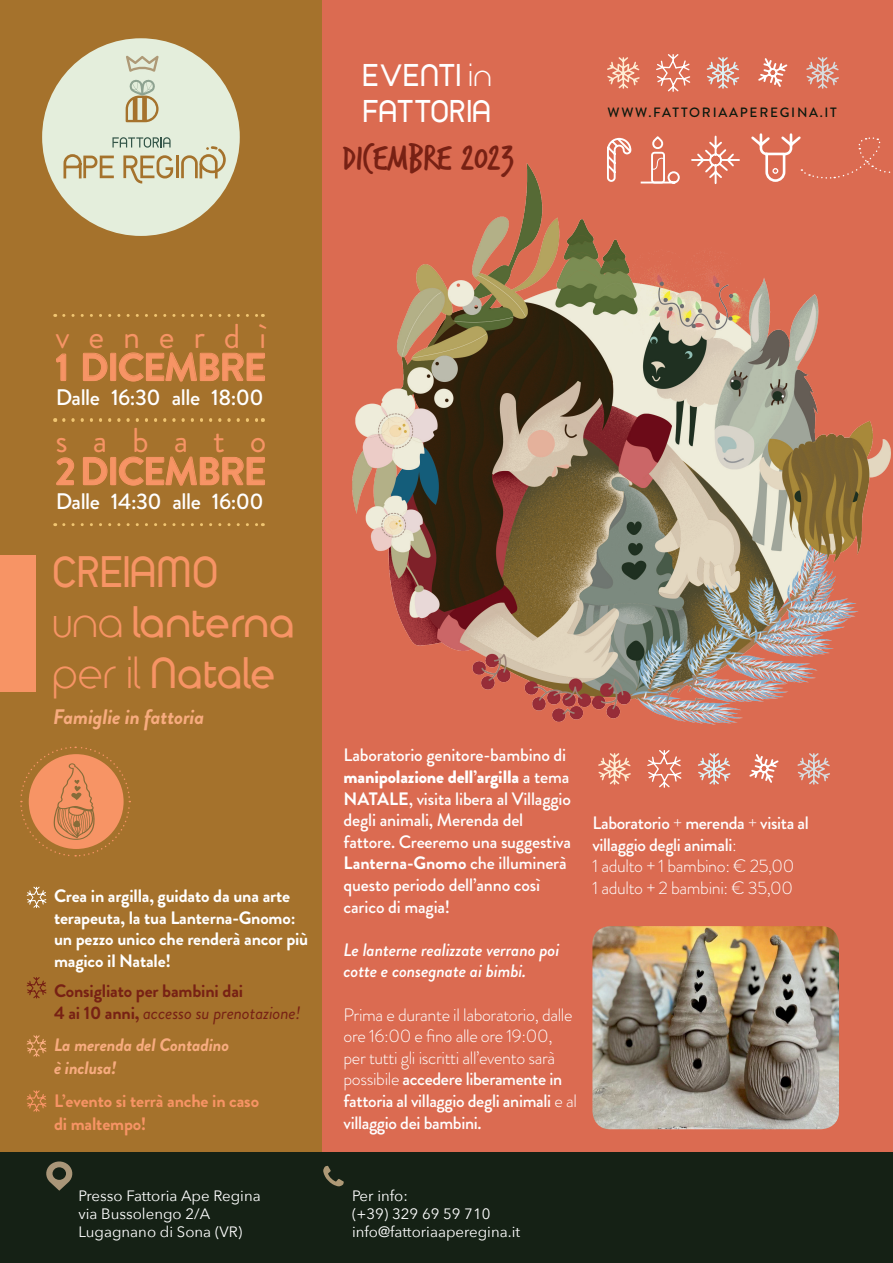
<style>
.page{position:relative;width:893px;height:1263px;background:#db6b51}
.page>*{position:absolute;margin:0;border:0;box-sizing:border-box;transform-origin:0 0}
.t1{font:700 42px "Time Burner";color:#f79465}
.t2{font:700 39px "Brandon Grotesque";letter-spacing:-.04em;color:#f79465}
.t3{font:39px "Trash Hand";color:#772114}
.t4{font:34.5px "Brandon Grotesque";letter-spacing:.545em;color:#f79465}
.t5{font:700 30px "Time Burner";letter-spacing:.02em;color:#fff}
.t6{font:500 22.5px "Brandon Grotesque";letter-spacing:-.02em;color:#fff}
.t7{font:italic 700 21px "Brandon Grotesque";letter-spacing:-.01em;color:#f8ac7f}
.t8{font:500 18px/21.6px "Brandon Grotesque";letter-spacing:-.01em;color:#fff}
.t9{font:300 18px/21.6px "Brandon Grotesque";letter-spacing:-.02em;color:#fff}
.t10{font:700 18px/21.6px "Brandon Grotesque";letter-spacing:-.01em;color:#fff}
.t11{font:italic 500 18px/21.6px "Brandon Grotesque";letter-spacing:-.01em;color:#fff}
.t12{font:700 18px "Brandon Grotesque";letter-spacing:-.01em;color:#f79465}
.t13{font:italic 18px "Brandon Grotesque";letter-spacing:-.01em;color:#772114}
.t14{font:italic 700 18px "Brandon Grotesque";letter-spacing:-.01em;color:#f8ac7f}
.t15{font:700 18px "Brandon Grotesque";letter-spacing:-.01em;color:#772114}
.t16{font:15px "Avenir Next";color:#fff}
.t17{font:500 13.5px "Brandon Grotesque";letter-spacing:.13em;color:#0a180e}
.s1{font-weight:400}
.s2{font-weight:700;font-style:normal}
.s3{font-weight:900}
.s4{font-weight:700}
.s5{font-weight:500}
.s6{font-weight:300}
</style>
<div class="page">
<img style="left:352px;top:163px;width:539px;height:561px">
<div style="left:0;top:0;width:322px;height:1161px;background:#a5722c"></div>
<div style="left:0;top:1153px;width:893px;height:110px;background:#152115"></div>
<svg style="left:323px;top:1166px;width:21px;height:20px"></svg>
<svg style="left:46px;top:1161px;width:27px;height:30px"></svg>
<div style="left:42px;top:38px;width:198px;height:198px;background:#e4eedc;border-radius:50%"></div>
<svg style="left:126px;top:56px;width:33px;height:16px"></svg>
<svg style="left:126px;top:79px;width:33px;height:43px"></svg>
<hr style="left:176px;top:156px;width:3px;height:22px;background:#a5722c">
<svg style="left:63px;top:137px;width:110px;height:46px"></svg>
<svg style="left:181px;top:146px;width:45px;height:32px"></svg>
<svg style="left:56px;top:353px;width:11px;height:28px"></svg>
<svg style="left:83px;top:352px;width:25px;height:29px"></svg>
<div style="left:111px;top:353px;width:5px;height:28px;border:1px solid #f79465"></div>
<svg style="left:119px;top:352px;width:146px;height:30px"></svg>
<svg style="left:56px;top:457px;width:18px;height:28px"></svg>
<svg style="left:83px;top:457px;width:25px;height:28px"></svg>
<div style="left:111px;top:457px;width:5px;height:28px;border:1px solid #f79465"></div>
<svg style="left:119px;top:456px;width:146px;height:30px"></svg>
<svg style="left:64px;top:314px;width:199px;height:3px"></svg>
<svg style="left:64px;top:418px;width:199px;height:4px"></svg>
<svg style="left:64px;top:523px;width:199px;height:3px"></svg>
<svg style="left:20px;top:746px;width:111px;height:111px"></svg>
<div style="left:0;top:555px;width:35px;height:137px;background:#f79465"></div>
<svg style="left:605px;top:137px;width:28px;height:46px"></svg>
<div style="left:651px;top:152px;width:14px;height:31px;border:2px solid #fff;border-radius:3px"></div>
<svg style="left:639px;top:157px;width:42px;height:27px"></svg>
<svg style="left:652px;top:136px;width:12px;height:13px"></svg>
<svg style="left:690px;top:135px;width:51px;height:50px"></svg>
<svg style="left:749px;top:133px;width:142px;height:50px"></svg>
<svg style="left:607px;top:57px;width:33px;height:32px"></svg>
<svg style="left:706px;top:57px;width:34px;height:32px"></svg>
<svg style="left:806px;top:57px;width:33px;height:32px"></svg>
<svg style="left:758px;top:58px;width:30px;height:29px"></svg>
<svg style="left:656px;top:54px;width:35px;height:38px"></svg>
<img style="left:592px;top:926px;width:247px;height:203px">
<svg style="left:26px;top:886px;width:21px;height:22px"></svg>
<svg style="left:26px;top:977px;width:21px;height:22px"></svg>
<svg style="left:26px;top:1035px;width:21px;height:22px"></svg>
<svg style="left:26px;top:1090px;width:21px;height:22px"></svg>
<svg style="left:598px;top:753px;width:33px;height:32px"></svg>
<svg style="left:698px;top:753px;width:33px;height:32px"></svg>
<svg style="left:797px;top:753px;width:33px;height:32px"></svg>
<svg style="left:749px;top:754px;width:30px;height:29px"></svg>
<svg style="left:647px;top:750px;width:35px;height:38px"></svg>
<p class="t5" style="left:364px;top:52px;width:130px">EVENTI <span class="s1">in</span></p>
<p class="t5" style="left:364px;top:88px;width:130px">FATTORIA</p>
<p class="t3" style="left:343px;top:139px;width:173px">DICEMBRE 2023</p>
<p class="t17" style="left:607px;top:103px;width:231px">WWW.FATTORIAAPEREGINA.IT</p>
<p class="t4" style="left:55px;top:312px;width:213px">venerdì</p>
<p class="t2" style="left:55px;top:340px;width:213px">1 DICEMBRE</p>
<p class="t6" style="left:56px;top:382px;width:210px">Dalle 16:30 alle 18:00</p>
<p class="t4" style="left:55px;top:416px;width:213px">sabato</p>
<p class="t2" style="left:55px;top:444px;width:213px">2 DICEMBRE</p>
<p class="t6" style="left:56px;top:486px;width:210px">Dalle 14:30 alle 16:00</p>
<p class="t1" style="left:54px;top:539px;width:168px">CREIAMO</p>
<p class="t1" style="left:54px;top:590px;width:244px"><span class="s1">una</span> lanterna</p>
<p class="t1" style="left:54px;top:640px;width:225px"><span class="s1">per il</span> Natale</p>
<p class="t7" style="left:53px;top:702px;width:153px">Famiglie in fattoria</p>
<p class="t10" style="left:54px;top:885px;width:256px">Crea in argilla, guidato da una arte terapeuta, la tua Lanterna-Gnomo: un pezzo unico che renderà ancor più magico il Natale!</p>
<p class="t15" style="left:54px;top:978px;width:191px">Consigliato per bambini dai</p>
<p class="t13" style="left:54px;top:1000px;width:248px"><span class="s2">4 ai 10 anni,</span> accesso su prenotazione!</p>
<p class="t14" style="left:54px;top:1032px;width:177px">La merenda del Contadino</p>
<p class="t14" style="left:54px;top:1055px;width:64px">è inclusa!</p>
<p class="t12" style="left:54px;top:1088px;width:207px">L’evento si terrà anche in caso</p>
<p class="t12" style="left:54px;top:1111px;width:94px">di maltempo!</p>
<p class="t16" style="left:78px;top:1183px;width:184px">Presso Fattoria Ape Regina</p>
<p class="t16" style="left:78px;top:1201px;width:133px">via Bussolengo 2/A</p>
<p class="t16" style="left:78px;top:1219px;width:165px">Lugagnano di Sona (VR)</p>
<p class="t8" style="left:344px;top:745px;width:229px">Laboratorio genitore-bambino di <span class="s3">manipolazione dell’argilla</span> a tema<br><span class="s4">NATALE</span>, visita libera al Villaggio degli animali, Merenda del fattore. Creeremo una suggestiva<br><span class="s4">Lanterna-Gnomo</span> che illuminerà questo periodo dell’anno così carico di magia!</p>
<p class="t11" style="left:344px;top:939px;width:217px">Le lanterne realizzate verrano poi cotte e consegnate ai bimbi.</p>
<p class="t9" style="left:344px;top:1003px;width:235px">Prima e durante il laboratorio, dalle ore 16:00 e fino alle ore 19:00, per tutti gli iscritti all’evento sarà possibile <span class="s5">accedere liberamente in fattoria al villaggio degli animali</span> e al <span class="s5">villaggio dei bambini.</span></p>
<p class="t8" style="left:592px;top:812px;width:218px">Laboratorio <span class="s6">+</span> merenda <span class="s6">+</span> visita al villaggio degli animali<span class="s6">:</span></p>
<p class="t9" style="left:592px;top:855px;width:203px">1 adulto + 1 bambino: € 25,00</p>
<p class="t9" style="left:592px;top:877px;width:202px">1 adulto + 2 bambini: € 35,00</p>
<p class="t16" style="left:352px;top:1183px;width:57px">Per info:</p>
<p class="t16" style="left:352px;top:1201px;width:140px">(+39) 329 69 59 710</p>
<p class="t16" style="left:352px;top:1219px;width:170px">info@fattoriaaperegina.it</p>
</div>
